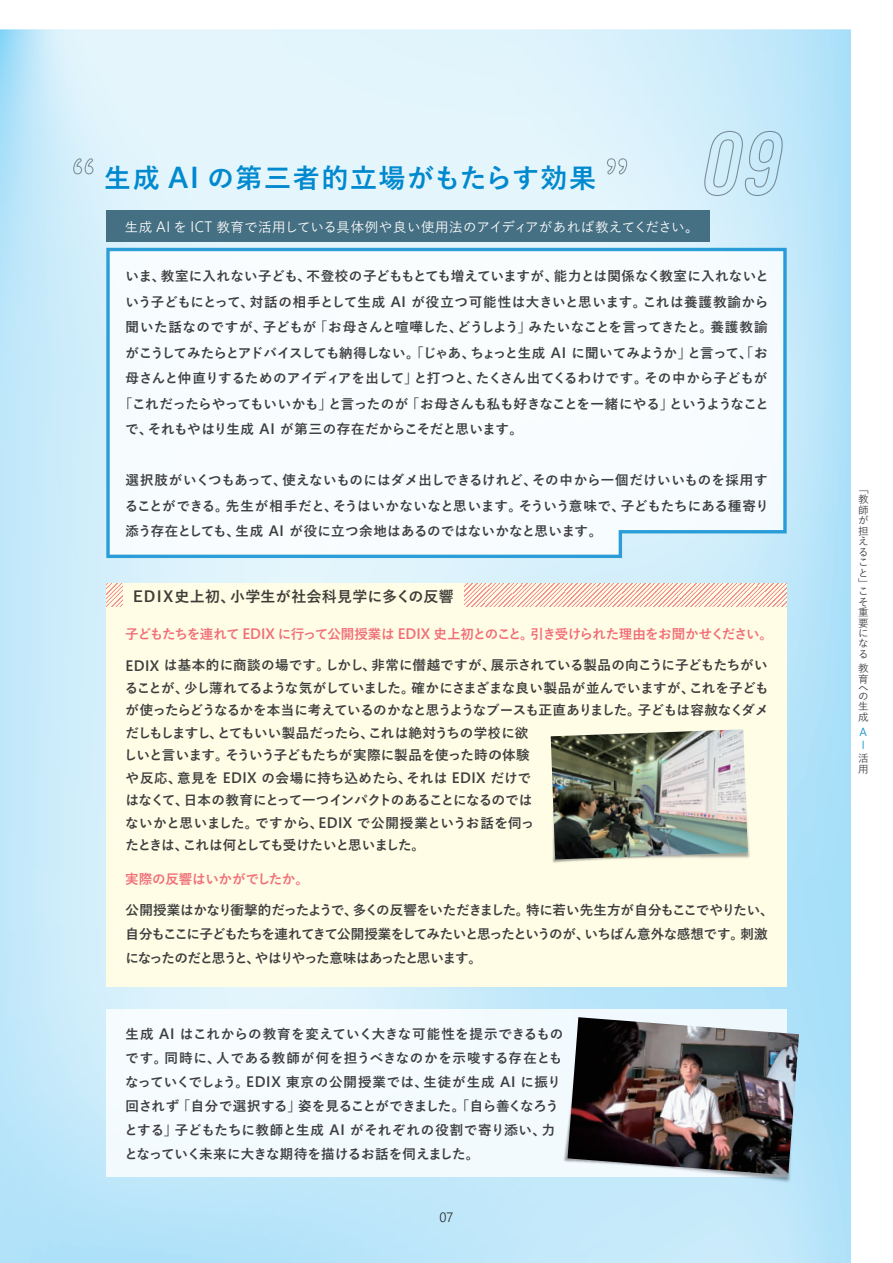
<style>
.page{position:relative;width:893px;height:1263px;background:#fff}
.page>*{position:absolute;margin:0;border:0;box-sizing:border-box;transform-origin:0 0}
.t1{font:700 27px "Yu Go";letter-spacing:.055em;color:#0089cf}
.t2{font:700 15px "Yu Go";letter-spacing:.02em;color:#3e3e3f}
.t3{font:700 13.5px/22.5px "Yu Go";letter-spacing:-.015em;color:#3e3e3f;text-align:justify}
.t4{font:700 13.5px/24px "Yu Go";letter-spacing:.01em;color:#3e3e3f}
.t5{font:700 13.5px/24px "Yu Go";letter-spacing:-.05em;color:#3e3e3f}
.t6{font:700 13.5px "Yu Go";letter-spacing:-.04em;color:#f16e78}
.t7{font:700 13.5px "Yu Go";letter-spacing:-.065em;color:#3e3e3f}
.t8{font:700 13.5px "Yu Go";letter-spacing:.005em;color:#3e3e3f}
.t9{font:700 13.5px "Yu Go";letter-spacing:.025em;color:#3e3e3f}
.t10{font:500 13.5px "Yu Go";letter-spacing:.015em;color:#fff}
.t11{font:700 13.5px "Yu Go";letter-spacing:-.02em;color:#f16e78}
.t12{font:300 13.5px "Segoe UI";color:#231f20}
.t13{font:300 11.7px/12.9px "Segoe UI";color:#0089cf}
.t14{font:500 10.5px/10.5px "Yu Go";color:#3e3e3f}
.s1{font-family:"Segoe UI";font-weight:600;font-size:30.3px}
.s2{font-family:"Segoe UI";font-weight:300;font-size:15.15px}
.s3{font-family:"Segoe UI";font-weight:600;font-size:15.15px}
</style>
<div class="page">
<img style="left:0;top:30px;width:851px;height:1233px">
<svg style="left:703px;top:130px;width:80px;height:67px;background:#c2e1ef"></svg>
<svg style="left:73px;top:158px;width:21px;height:17px"></svg>
<svg style="left:606px;top:158px;width:22px;height:17px"></svg>
<div style="left:106px;top:210px;width:604px;height:31px;background:#456f82"></div>
<svg style="left:106px;top:248px;width:681px;height:310px"></svg>
<div style="left:106px;top:1009px;width:681px;height:168px;background:#f5fbfe"></div>
<div style="left:106px;top:583px;width:681px;height:404px;background:#fffde5"></div>
<svg style="left:465px;top:583px;width:322px;height:23px"></svg>
<svg style="left:106px;top:583px;width:16px;height:23px"></svg>
<img style="left:748px;top:687px;width:54px;height:224px">
<img style="left:551px;top:729px;width:197px;height:130px">
<img style="left:572px;top:993px;width:278px;height:241px">
<img style="left:511px;top:1001px;width:218px;height:219px">
<img style="left:567px;top:1017px;width:232px;height:158px">
<h1 class="t1" style="left:104px;top:162px;width:493px">生成 <span class="s1">AI</span> の第三者的立場がもたらす効果</h1>
<p class="t10" style="left:125px;top:215px;width:575px">生成 <span class="s2">AI</span> を <span class="s2">ICT</span> 教育で活用している具体例や良い使用法のアイディアがあれば教えてください。</p>
<p class="t8" style="left:126px;top:268px;width:645px">いま、教室に入れない子ども、不登校の子どももとても増えていますが、能力とは関係なく教室に入れないと</p>
<p class="t9" style="left:126px;top:294px;width:644px">いう子どもにとって、対話の相手として生成 <span class="s3">AI</span> が役立つ可能性は大きいと思います。これは養護教諭から</p>
<p class="t3" style="left:126px;top:316px;width:643px">聞いた話なのですが、子どもが「お母さんと喧嘩した、どうしよう」みたいなことを言ってきたと。養護教諭</p>
<p class="t7" style="left:126px;top:345px;width:643px">がこうしてみたらとアドバイスしても納得しない。「じゃあ、ちょっと生成 <span class="s3">AI</span> に聞いてみようか」と言って、「お</p>
<p class="t3" style="left:126px;top:367px;width:643px">母さんと仲直りするためのアイディアを出して」と打つと、たくさん出てくるわけです。その中から子どもが</p>
<p class="t3" style="left:119px;top:393px;width:652px">「これだったらやってもいいかも」と言ったのが「お母さんも私も好きなことを一緒にやる」というようなこと</p>
<p class="t3" style="left:125px;top:418px;width:399px">で、それもやはり生成 <span class="s3">AI</span> が第三の存在だからこそだと思います。</p>
<p class="t3" style="left:125px;top:468px;width:646px;line-height:25.5px">選択肢がいくつもあって、使えないものにはダメ出しできるけれど、その中から一個だけいいものを採用することができる。先生が相手だと、そうはいかないなと思います。そういう意味で、子どもたちにある種寄り添う存在としても、生成 <span class="s3">AI</span> が役に立つ余地はあるのではないかなと思います。</p>
<p class="t2" style="left:130px;top:588px;width:325px">ＥＤＩＸ史上初、小学生が社会科見学に多くの反響</p>
<p class="t6" style="left:125px;top:626px;width:649px">子どもたちを連れて <span class="s3">EDIX</span> に行って公開授業は <span class="s3">EDIX</span> 史上初とのこと。引き受けられた理由をお聞かせください。</p>
<p class="t3" style="left:124px;top:654px;width:646px;text-align:left"><span class="s3">EDIX</span> は基本的に商談の場です。しかし、非常に僭越ですが、展示されている製品の向こうに子どもたちがいることが、少し薄れてるような気がしていました。確かにさまざまな良い製品が並んでいますが、これを子どもが使ったらどうなるかを本当に考えているのかなと思うようなブースも正直ありました。子どもは容赦なくダメだしもしますし、とてもいい製品だったら、これは絶対うちの学校に欲<br>しいと言います。そういう子どもたちが実際に製品を使った時の体験<br>や反応、意見を <span class="s3">EDIX</span> の会場に持ち込めたら、それは <span class="s3">EDIX</span> だけで<br>はなくて、日本の教育にとって一つインパクトのあることになるのでは<br>ないかと思いました。ですから、<span class="s3">EDIX</span> で公開授業というお話を伺っ<br>たときは、これは何としても受けたいと思いました。</p>
<p class="t11" style="left:125px;top:871px;width:185px">実際の反響はいかがでしたか。</p>
<p class="t5" style="left:125px;top:898px;width:650px">公開授業はかなり衝撃的だったようで、多くの反響をいただきました。特に若い先生方が自分もここでやりたい、自分もここに子どもたちを連れてきて公開授業をしてみたいと思ったというのが、いちばん意外な感想です。刺激になったのだと思うと、やはりやった意味はあったと思います。</p>
<p class="t4" style="left:124px;top:1022px;width:440px">生成 <span class="s3">AI</span> はこれからの教育を変えていく大きな可能性を提示できるものです。同時に、人である教師が何を担うべきなのかを示唆する存在ともなっていくでしょう。<span class="s3">EDIX</span> 東京の公開授業では、生徒が生成 <span class="s3">AI</span> に振り回されず「自分で選択する」姿を見ることができました。「自ら善くなろうとする」子どもたちに教師と生成 <span class="s3">AI</span> がそれぞれの役割で寄り添い、力となっていく未来に大きな期待を描けるお話を伺えました。</p>
<p class="t12" style="left:440px;top:1204px;width:15px">07</p>
<p class="t14" style="left:858px;top:483px;width:12px">「教師が担えること」</p>
<p class="t14" style="left:858px;top:585px;width:11px">こそ重要になる</p>
<p class="t14" style="left:858px;top:662px;width:12px">教育</p>
<p class="t14" style="left:858px;top:683px;width:11px;line-height:8.2px">への</p>
<p class="t14" style="left:858px;top:700px;width:12px">生成</p>
<p class="t13" style="left:859px;top:724px;width:9px">A<br>I</p>
<p class="t14" style="left:858px;top:751px;width:11px">活用</p>
</div>
